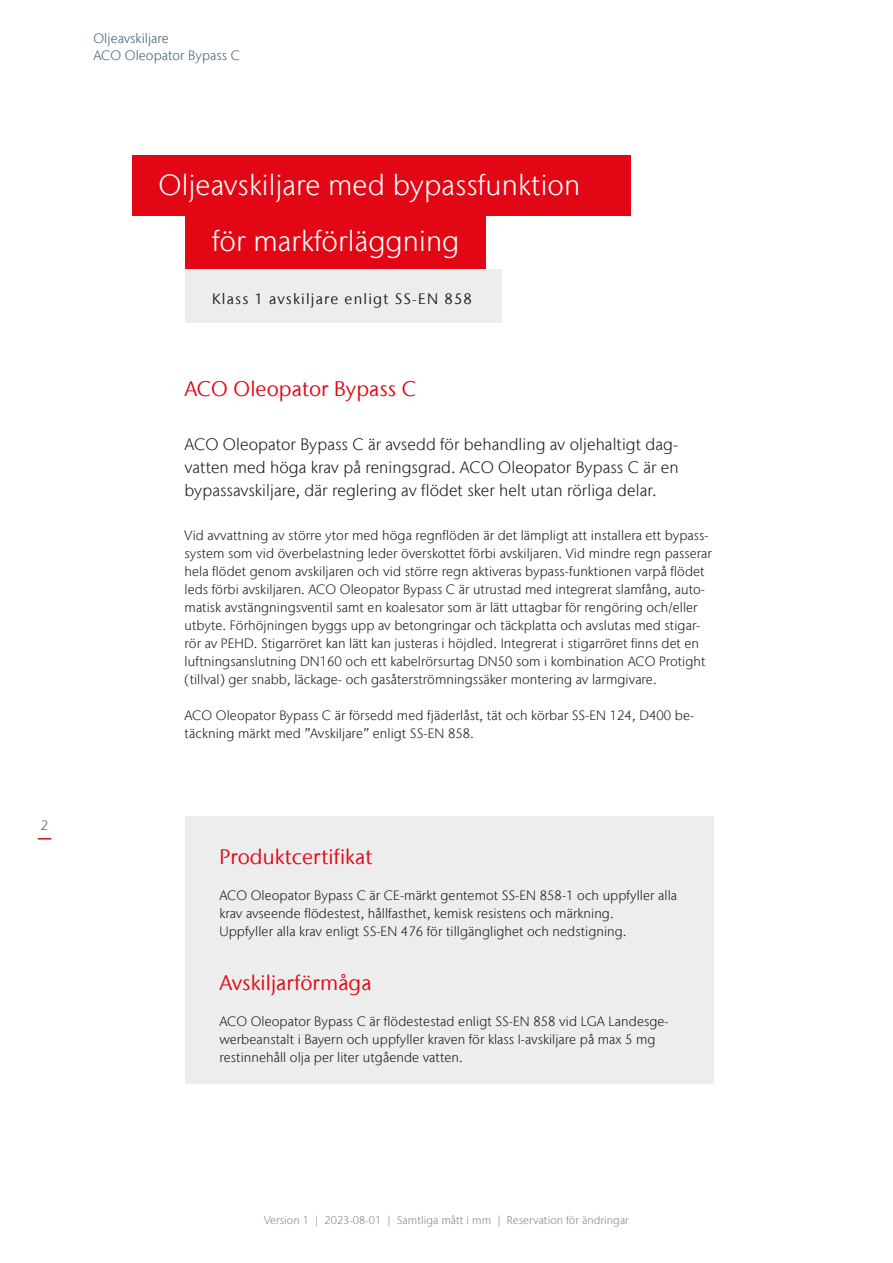
<style>
.page{position:relative;width:893px;height:1263px;background:#fff}
.page>*{position:absolute;margin:0;border:0;box-sizing:border-box;transform-origin:0 0}
.t1{font:300 28.95px "Stone Sans IIITC Com";letter-spacing:.005em;color:#fff}
.t2{font:21px "Stone Sans IIITC Com";letter-spacing:.005em;color:#e30614}
.t3{font:300 16.5px/23.1px "Stone Sans IIITC Com";letter-spacing:.005em;color:#1d1d1b;text-align:justify}
.t4{font:15px "Stone Sans IIITC Com";letter-spacing:.08em;color:#1d1d1b}
.t5{font:300 13.5px/18px "Stone Sans IIITC Com";letter-spacing:.005em;color:#1d1d1b}
.t6{font:300 13.5px/17.9px "Stone Sans IIITC Com";letter-spacing:.005em;color:#415f77}
.t7{font:300 13.5px "Stone Sans IIITC Com";color:#575756}
.t8{font:300 11.25px "Stone Sans IIITC Com";letter-spacing:.005em;color:#878787}
</style>
<div class="page">
<div style="left:185px;top:215px;width:301px;height:54px;background:#e30614"></div>
<div style="left:132px;top:155px;width:499px;height:60px;background:#e30614"></div>
<div style="left:185px;top:270px;width:317px;height:53px;background:#ededed"></div>
<div style="left:185px;top:816px;width:528px;height:267px;background:#ededed"></div>
<svg style="left:38px;top:838px;width:13px;height:1px"></svg>
<p class="t7" style="left:41px;top:816px;width:9px">2</p>
<p class="t6" style="left:93px;top:29px;width:148px">Oljeavskiljare<br>ACO Oleopator Bypass C</p>
<h1 class="t1" style="left:159px;top:167px;width:423px">Oljeavskiljare med bypassfunktion</h1>
<h1 class="t1" style="left:212px;top:223px;width:249px">för markförläggning</h1>
<p class="t4" style="left:212px;top:289px;width:261px">Klass 1 avskiljare enligt SS-EN 858</p>
<h2 class="t2" style="left:185px;top:376px;width:233px">ACO Oleopator Bypass C</h2>
<p class="t3" style="left:185px;top:433px;width:496px">ACO Oleopator Bypass C är avsedd för behandling av oljehaltigt dag&shy;vatten med höga krav på reningsgrad. ACO Oleopator Bypass C är en bypassavskiljare, där reglering av flödet sker helt utan rörliga delar.</p>
<p class="t5" style="left:185px;top:526px;width:529px">Vid avvattning av större ytor med höga regnflöden är det lämpligt att installera ett bypass&shy;system som vid överbelastning leder överskottet förbi avskiljaren. Vid mindre regn passerar hela flödet genom avskiljaren och vid större regn aktiveras bypass-funktionen varpå flödet leds förbi avskiljaren. ACO Oleopator Bypass C är utrustad med integrerat slamfång, auto&shy;matisk avstängningsventil samt en koalesator som är lätt uttagbar för rengöring och/eller utbyte. Förhöjningen byggs upp av betongringar och täckplatta och avslutas med stigar&shy;rör av PEHD. Stigarröret kan lätt kan justeras i höjdled. Integrerat i stigarröret finns det en luftningsanslutning DN160 och ett kabelrörsurtag DN50 som i kombination ACO Protight (tillval) ger snabb, läckage- och gasåterströmningssäker montering av larmgivare.</p>
<p class="t5" style="left:185px;top:706px;width:511px">ACO Oleopator Bypass C är försedd med fjäderlåst, tät och körbar SS-EN 124, D400 be&shy;täckning märkt med ”Avskiljare” enligt SS-EN 858.</p>
<h2 class="t2" style="left:219px;top:844px;width:155px">Produktcertifikat</h2>
<p class="t5" style="left:219px;top:886px;width:459px">ACO Oleopator Bypass C är CE-märkt gentemot SS-EN 858-1 och uppfyller alla krav avseende flödestest, hållfasthet, kemisk resistens och märkning.<br>Uppfyller alla krav enligt SS-EN 476 för tillgänglighet och nedstigning.</p>
<h2 class="t2" style="left:219px;top:970px;width:154px">Avskiljarförmåga</h2>
<p class="t5" style="left:219px;top:1012px;width:451px">ACO Oleopator Bypass C är flödestestad enligt SS-EN 858 vid LGA Landesge&shy;werbeanstalt i Bayern och uppfyller kraven för klass I-avskiljare på max 5 mg restinnehåll olja per liter utgående vatten.</p>
<p class="t8" style="left:264px;top:1213px;width:366px">Version 1 | 2023-08-01 | Samtliga mått i mm | Reservation för ändringar</p>
</div>
